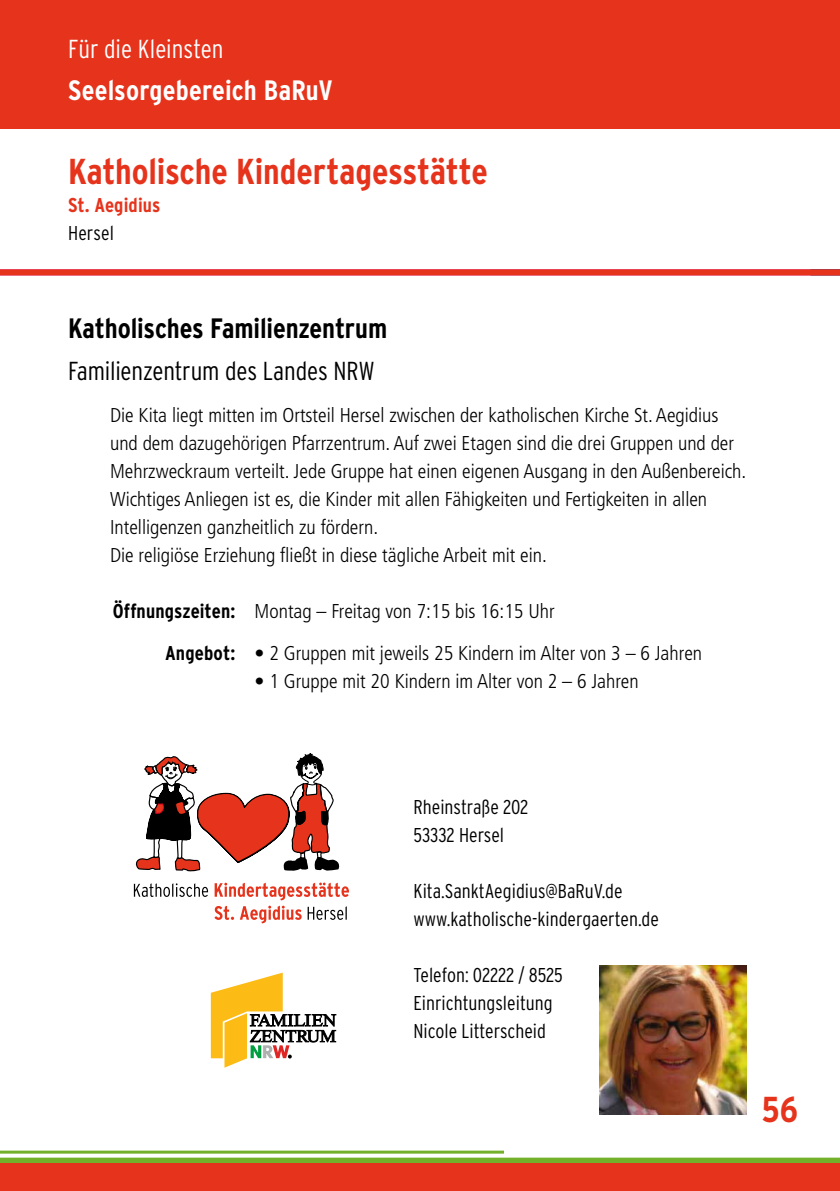
<style>
.page{position:relative;width:840px;height:1191px;background:#fff}
.page>*{position:absolute;margin:0;border:0;box-sizing:border-box;transform-origin:0 0}
.t1{font:700 36px "Interstate Condensed";letter-spacing:-.005em;color:#e6331c}
.t2{font:700 28px "Interstate Condensed";letter-spacing:-.005em;color:#000}
.t3{font:700 28px "Interstate Condensed";letter-spacing:.005em;color:#fff}
.t4{font:300 26px "Interstate Condensed";letter-spacing:-.005em;color:#000}
.t5{font:300 26px "Interstate Condensed";color:#fff}
.t6{font:300 condensed 20px/28px "Frutiger LT Std";color:#000}
.t7{font:300 20px/28px "Interstate Condensed";color:#000}
.t8{font:700 20px "Interstate Condensed";letter-spacing:.005em;color:#e6331c}
.s1{font-family:"Interstate Condensed";font-weight:700;font-stretch:normal}
</style>
<div class="page">
<hr style="left:0;top:1150px;width:503px;height:3px;background:#72b129">
<div style="left:0;top:269px;width:839px;height:6px;background:#e6331c"></div>
<div style="left:0;top:1157px;width:839px;height:6px;background:#72b129"></div>
<div style="left:0;top:0;width:839px;height:128px;background:#e6331c"></div>
<div style="left:0;top:1163px;width:839px;height:28px;background:#e6331c"></div>
<svg style="left:135px;top:753px;width:205px;height:119px"></svg>
<svg style="left:134px;top:883px;width:74px;height:14px"></svg>
<svg style="left:214px;top:882px;width:135px;height:41px"></svg>
<svg style="left:211px;top:972px;width:125px;height:95px"></svg>
<img style="left:599px;top:965px;width:147px;height:149px">
<h3 class="t5" style="left:68px;top:34px;width:157px">Für die Kleinsten</h3>
<h2 class="t3" style="left:68px;top:75px;width:266px">Seelsorgebereich BaRuV</h2>
<h1 class="t1" style="left:68px;top:151px;width:421px">Katholische Kindertagesstätte</h1>
<p class="t8" style="left:68px;top:194px;width:94px">St. Aegidius</p>
<p class="t7" style="left:68px;top:219px;width:47px">Hersel</p>
<h2 class="t2" style="left:68px;top:313px;width:320px">Katholisches Familienzentrum</h2>
<h3 class="t4" style="left:68px;top:356px;width:307px">Familienzentrum des Landes NRW</h3>
<p class="t6" style="left:110px;top:401px;width:637px">Die Kita liegt mitten im Ortsteil Hersel zwischen der katholischen Kirche St. Aegidius und dem dazugehörigen Pfarrzentrum. Auf zwei Etagen sind die drei Gruppen und der Mehrzweckraum verteilt. Jede Gruppe hat einen eigenen Ausgang in den Außenbereich.<br>Wichtiges Anliegen ist es, die Kinder mit allen Fähigkeiten und Fertigkeiten in allen Intelligenzen ganzheitlich zu fördern.<br>Die religiöse Erziehung fließt in diese tägliche Arbeit mit ein.</p>
<p class="t6" style="left:165px;top:590px;width:538px;line-height:42px;text-indent:-52px"><span class="s1">Öffnungszeiten:</span> Montag – Freitag von 7:15 bis 16:15 Uhr<br><span class="s1">Angebot:</span> • 2 Gruppen mit jeweils 25 Kindern im Alter von 3 – 6 Jahren</p>
<p class="t6" style="left:254px;top:667px;width:385px">• 1 Gruppe mit 20 Kindern im Alter von 2 – 6 Jahren</p>
<p class="t7" style="left:413px;top:793px;width:116px">Rheinstraße 202<br>53332 Hersel</p>
<p class="t7" style="left:413px;top:877px;width:247px">Kita.SanktAegidius@BaRuV.de www.katholische-kindergaerten.de</p>
<p class="t7" style="left:413px;top:961px;width:151px">Telefon: 02222 / 8525<br>Einrichtungsleitung<br>Nicole Litterscheid</p>
<h1 class="t1" style="left:761px;top:1089px;width:38px">56</h1>
</div>
